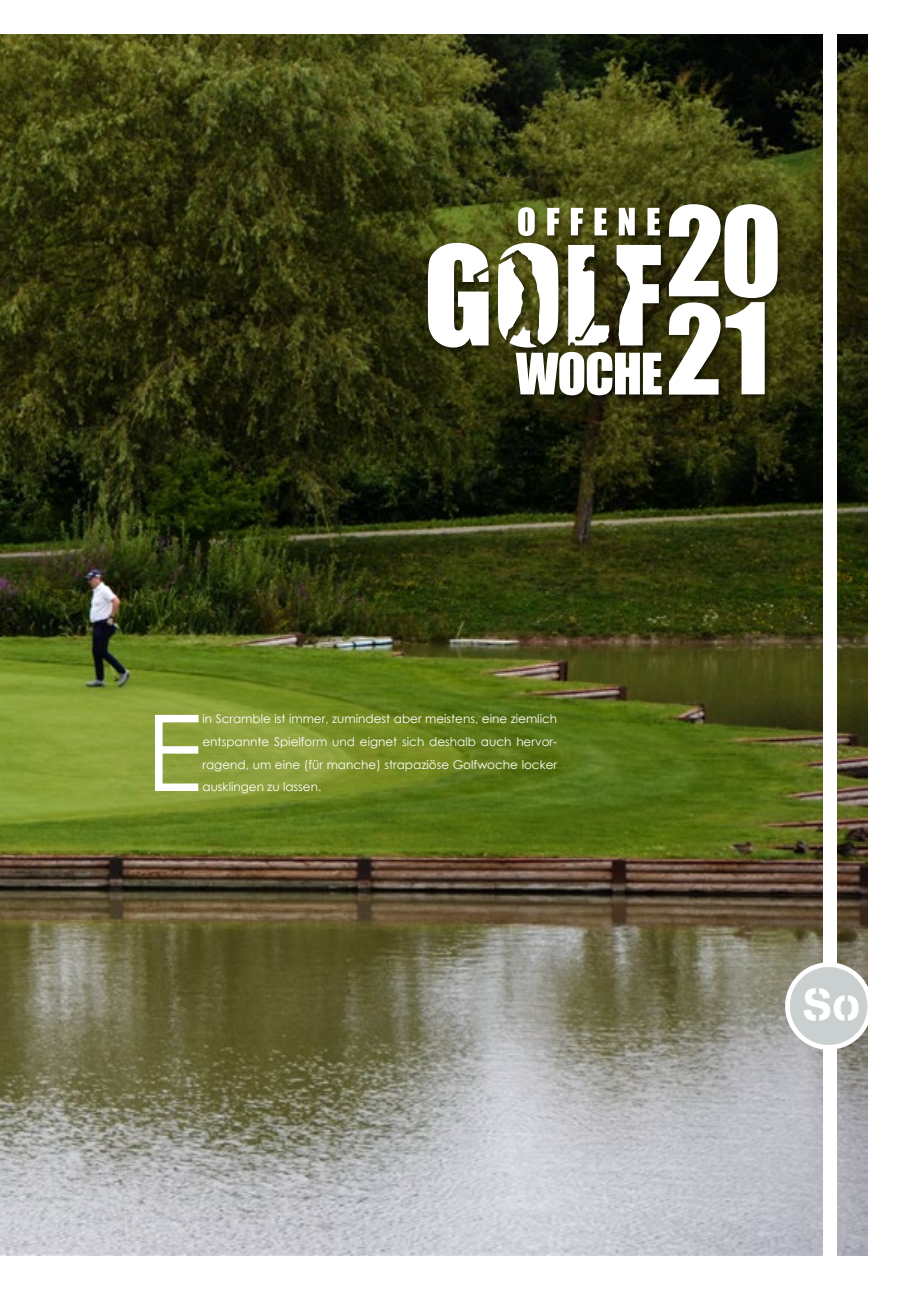
<style>
.page{position:relative;width:906px;height:1289px;background:#fff}
.page>*{position:absolute;margin:0;border:0;box-sizing:border-box;transform-origin:0 0}
.t1{font:106.05px "Century Gothic";color:#fff}
.t2{font:44.55px "Stencilia A";color:#fff}
.t3{font:12px/22.5px "Century Gothic";color:#fff;text-align:justify}
</style>
<div class="page">
<img style="left:0;top:35px;width:867px;height:1220px">
<div style="left:427px;top:203px;width:356px;height:198px;background:#000;opacity:.5"></div>
<svg style="left:428px;top:243px;width:234px;height:152px"></svg>
<svg style="left:518px;top:207px;width:17px;height:29px"></svg>
<svg style="left:547px;top:208px;width:12px;height:27px"></svg>
<svg style="left:571px;top:208px;width:12px;height:27px"></svg>
<svg style="left:594px;top:208px;width:13px;height:27px"></svg>
<svg style="left:619px;top:208px;width:16px;height:27px"></svg>
<svg style="left:647px;top:208px;width:13px;height:27px"></svg>
<svg style="left:669px;top:204px;width:108px;height:190px"></svg>
<div style="left:823px;top:0;width:13px;height:1288px;background:#fff"></div>
<div style="left:787px;top:964px;width:83px;height:83px;background:#cad0cf;border-radius:50%"></div>
<div style="left:785px;top:962px;width:87px;height:87px;border:5px solid #fff;border-radius:50%"></div>
<h1 class="t1" style="left:146px;top:678px;width:58px">E</h1>
<p class="t3" style="left:202px;top:707px;width:356px">in Scramble ist immer, zumindest aber meistens, eine ziemlich entspannte Spielform und eignet sich deshalb auch hervor&shy;ragend, um eine (für manche) strapaziöse Golfwoche locker ausklingen zu lassen.</p>
<h2 class="t2" style="left:802px;top:977px;width:60px">So</h2>
</div>
